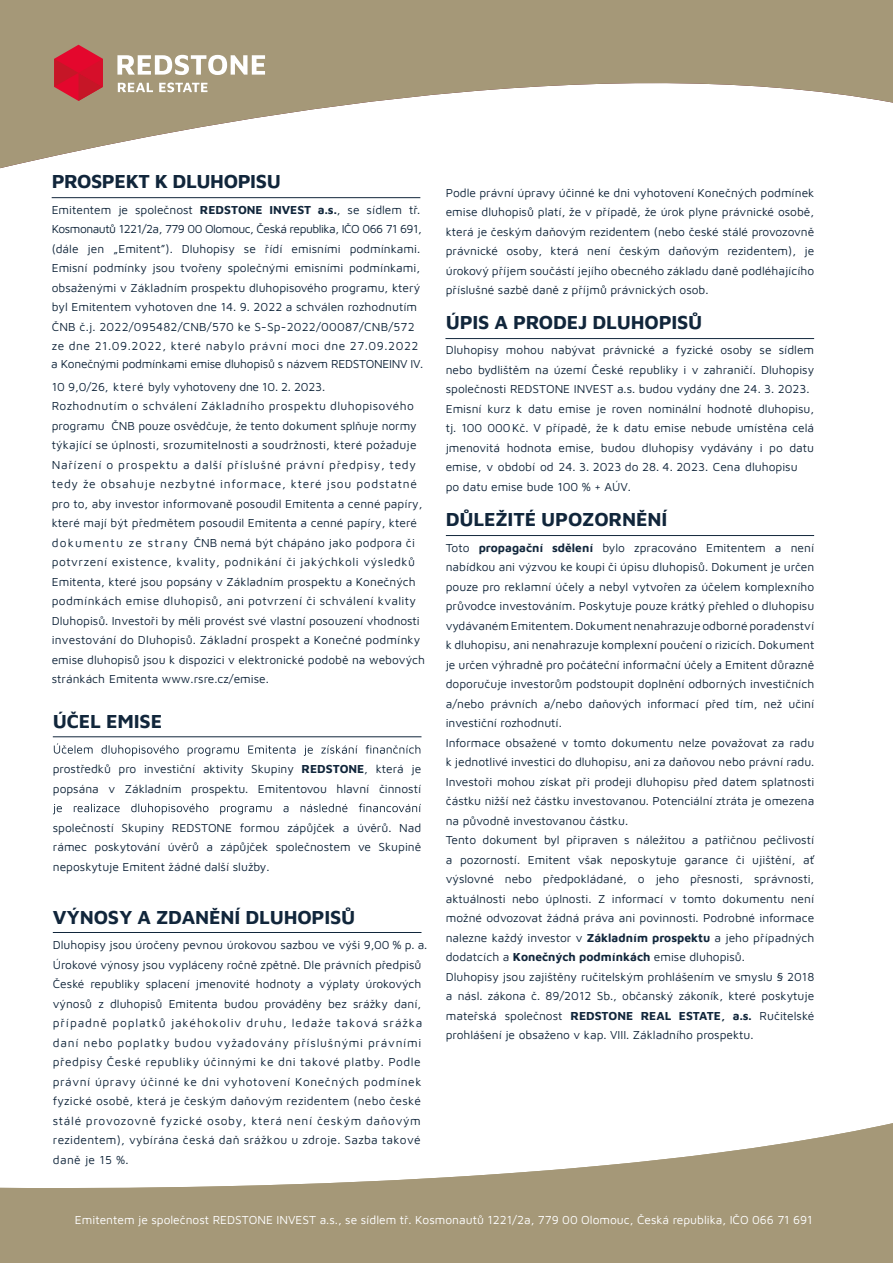
<style>
.page{position:relative;width:893px;height:1263px;background:#fff}
.page>*{position:absolute;margin:0;border:0;box-sizing:border-box;transform-origin:0 0}
.t1{font:700 19.5px "Maven Pro";letter-spacing:-.01em;color:#11263b}
.t2{font:12px/19.5px "Maven Pro";color:#11263b}
.t3{font:12px/19.5px "Maven Pro";letter-spacing:.025em;color:#11263b}
.t4{font:12px "Maven Pro";color:#fff}
.t5{font:12px "Maven Pro";letter-spacing:-.02em;color:#11263b}
.s1{font-weight:700}
</style>
<div class="page">
<hr style="left:445px;top:338px;width:369px;height:1px;background:#11263b">
<hr style="left:446px;top:535px;width:368px;height:1px;background:#11263b">
<svg style="left:0;top:1123px;width:893px;height:140px;fill:#a59878"></svg>
<svg style="left:0;top:0;width:893px;height:168px;fill:#a59878"></svg>
<svg style="left:117px;top:55px;width:148px;height:20px"></svg>
<svg style="left:118px;top:83px;width:35px;height:9px"></svg>
<svg style="left:159px;top:83px;width:48px;height:9px"></svg>
<svg style="left:54px;top:45px;width:49px;height:56px;background:#cb2f3d"></svg>
<svg style="left:54px;top:743px;width:366px;height:13px"></svg>
<svg style="left:53px;top:803px;width:368px;height:12px"></svg>
<hr style="left:52px;top:197px;width:368px;height:1px;background:#11263b">
<hr style="left:53px;top:736px;width:368px;height:1px;background:#11263b">
<hr style="left:53px;top:932px;width:368px;height:1px;background:#11263b">
<h1 class="t1" style="left:52px;top:168px;width:231px">PROSPEKT K DLUHOPISU</h1>
<p class="t2" style="left:52px;top:199px;width:372px">Emitentem je společnost <span class="s1">REDSTONE INVEST a.s.</span>, se sídlem tř.<br>Kosmonautů 1221/2a, 779 00 Olomouc, Česká republika, IČO 066 71 691, (dále jen „Emitent”). Dluhopisy se řídí emisními podmínkami.<br>Emisní podmínky jsou tvořeny společnými emisními podmínkami, obsaženými v Základním prospektu dluhopisového programu, který byl Emitentem vyhotoven dne 14. 9. 2022 a schválen rozhodnutím ČNB č.j. 2022/095482/CNB/570 ke S-Sp-2022/00087/CNB/572 ze dne 21.09.2022, které nabylo právní moci dne 27.09.2022</p>
<p class="t2" style="left:52px;top:376px;width:375px">10 9,0/26, které byly vyhotoveny dne 10. 2. 2023.<br>Rozhodnutím o schválení Základního prospektu dluhopisového programu ČNB pouze osvědčuje, že tento dokument splňuje normy týkající se úplnosti, srozumitelnosti a soudržnosti, které požaduje Nařízení o prospektu a další příslušné právní předpisy, tedy tedy že obsahuje nezbytné informace, které jsou podstatné pro to, aby investor informovaně posoudil Emitenta a cenné papíry, které mají být předmětem posoudil Emitenta a cenné papíry, které dokumentu ze strany ČNB nemá být chápáno jako podpora či potvrzení existence, kvality, podnikání či jakýchkoli výsledků Emitenta, které jsou popsány v Základním prospektu a Konečných podmínkách emise dluhopisů, ani potvrzení či schválení kvality Dluhopisů. Investoři by měli provést své vlastní posouzení vhodnosti investování do Dluhopisů. Základní prospekt a Konečné podmínky emise dluhopisů jsou k dispozici v elektronické podobě na webových stránkách Emitenta www.rsre.cz/emise.</p>
<h1 class="t1" style="left:53px;top:708px;width:111px">ÚČEL EMISE</h1>
<p class="t2" style="left:53px;top:758px;width:370px">prostředků pro investiční aktivity Skupiny <span class="s1">REDSTONE</span>, která je popsána v Základním prospektu. Emitentovou hlavní činností</p>
<p class="t2" style="left:53px;top:817px;width:370px;text-align:justify">společností Skupiny REDSTONE formou zápůjček a úvěrů. Nad rámec poskytování úvěrů a zápůjček společnostem ve Skupině neposkytuje Emitent žádné další služby.</p>
<h1 class="t1" style="left:53px;top:904px;width:304px">VÝNOSY A ZDANĚNÍ DLUHOPISŮ</h1>
<p class="t3" style="left:53px;top:935px;width:376px">Dluhopisy jsou úročeny pevnou úrokovou sazbou ve výši 9,00 % p. a.<br>Úrokové výnosy jsou vypláceny ročně zpětně. Dle právních předpisů České republiky splacení jmenovité hodnoty a výplaty úrokových výnosů z dluhopisů Emitenta budou prováděny bez srážky daní, případně poplatků jakéhokoliv druhu, ledaže taková srážka daní nebo poplatky budou vyžadovány příslušnými právními předpisy České republiky účinnými ke dni takové platby. Podle právní úpravy účinné ke dni vyhotovení Konečných podmínek fyzické osobě, která je českým daňovým rezidentem (nebo české stálé provozovně fyzické osoby, která není českým daňovým rezidentem), vybírána česká daň srážkou u zdroje. Sazba takové daně je 15 %.</p>
<p class="t5" style="left:51px;top:356px;width:374px">a Konečnými podmínkami emise dluhopisů s názvem REDSTONEINV IV.</p>
<p class="t2" style="left:446px;top:182px;width:370px;text-align:justify">Podle právní úpravy účinné ke dni vyhotovení Konečných podmínek emise dluhopisů platí, že v případě, že úrok plyne právnické osobě, která je českým daňovým rezidentem (nebo české stálé provozovně právnické osoby, která není českým daňovým rezidentem), je úrokový příjem součástí jejího obecného základu daně podléhajícího příslušné sazbě daně z příjmů právnických osob.</p>
<h1 class="t1" style="left:446px;top:309px;width:258px">ÚPIS A PRODEJ DLUHOPISŮ</h1>
<p class="t2" style="left:446px;top:340px;width:370px">Dluhopisy mohou nabývat právnické a fyzické osoby se sídlem nebo bydlištěm na území České republiky i v zahraničí. Dluhopisy společnosti REDSTONE INVEST a.s. budou vydány dne 24. 3. 2023.<br>Emisní kurz k datu emise je roven nominální hodnotě dluhopisu, tj. 100 000Kč. V případě, že k datu emise nebude umístěna celá jmenovitá hodnota emise, budou dluhopisy vydávány i po datu emise, v období od 24. 3. 2023 do 28. 4. 2023. Cena dluhopisu<br>po datu emise bude 100 % + AÚV.</p>
<h1 class="t1" style="left:446px;top:506px;width:223px">DŮLEŽITÉ UPOZORNĚNÍ</h1>
<p class="t2" style="left:446px;top:537px;width:370px">Toto <span class="s1">propagační sdělení</span> bylo zpracováno Emitentem a není nabídkou ani výzvou ke koupi či úpisu dluhopisů. Dokument je určen pouze pro reklamní účely a nebyl vytvořen za účelem komplexního průvodce investováním. Poskytuje pouze krátký přehled o dluhopisu vydávaném Emitentem.Dokument nenahrazuje odborné poradenství k dluhopisu, ani nenahrazuje komplexní poučení o rizicích. Dokument je určen výhradně pro počáteční informační účely a Emitent důrazně doporučuje investorům podstoupit doplnění odborných investičních a/nebo právních a/nebo daňových informací před tím, než učiní investiční rozhodnutí.<br>Informace obsažené v tomto dokumentu nelze považovat za radu k jednotlivé investici do dluhopisu, ani za daňovou nebo právní radu.<br>Investoři mohou získat při prodeji dluhopisu před datem splatnosti částku nižší než částku investovanou. Potenciální ztráta je omezena na původně investovanou částku.<br>Tento dokument byl připraven s náležitou a patřičnou pečlivostí a pozorností. Emitent však neposkytuje garance či ujištění, ať výslovné nebo předpokládané, o jeho přesnosti, správnosti, aktuálnosti nebo úplnosti. Z informací v tomto dokumentu není možné odvozovat žádná práva ani povinnosti. Podrobné informace nalezne každý investor v <span class="s1">Základním prospektu</span> a jeho případných dodatcích a <span class="s1">Konečných podmínkách</span> emise dluhopisů.<br>Dluhopisy jsou zajištěny ručitelským prohlášením ve smyslu § 2018 a násl. zákona č. 89/2012 Sb., občanský zákoník, které poskytuje mateřská společnost <span class="s1">REDSTONE REAL ESTATE, a.s.</span> Ručitelské prohlášení je obsaženo v kap. VIII. Základního prospektu.</p>
<p class="t4" style="left:75px;top:1212px;width:739px">Emitentem je společnost REDSTONE INVEST a.s., se sídlem tř. Kosmonautů 1221/2a, 779 00 Olomouc, Česká republika, IČO 066 71 691</p>
</div>
